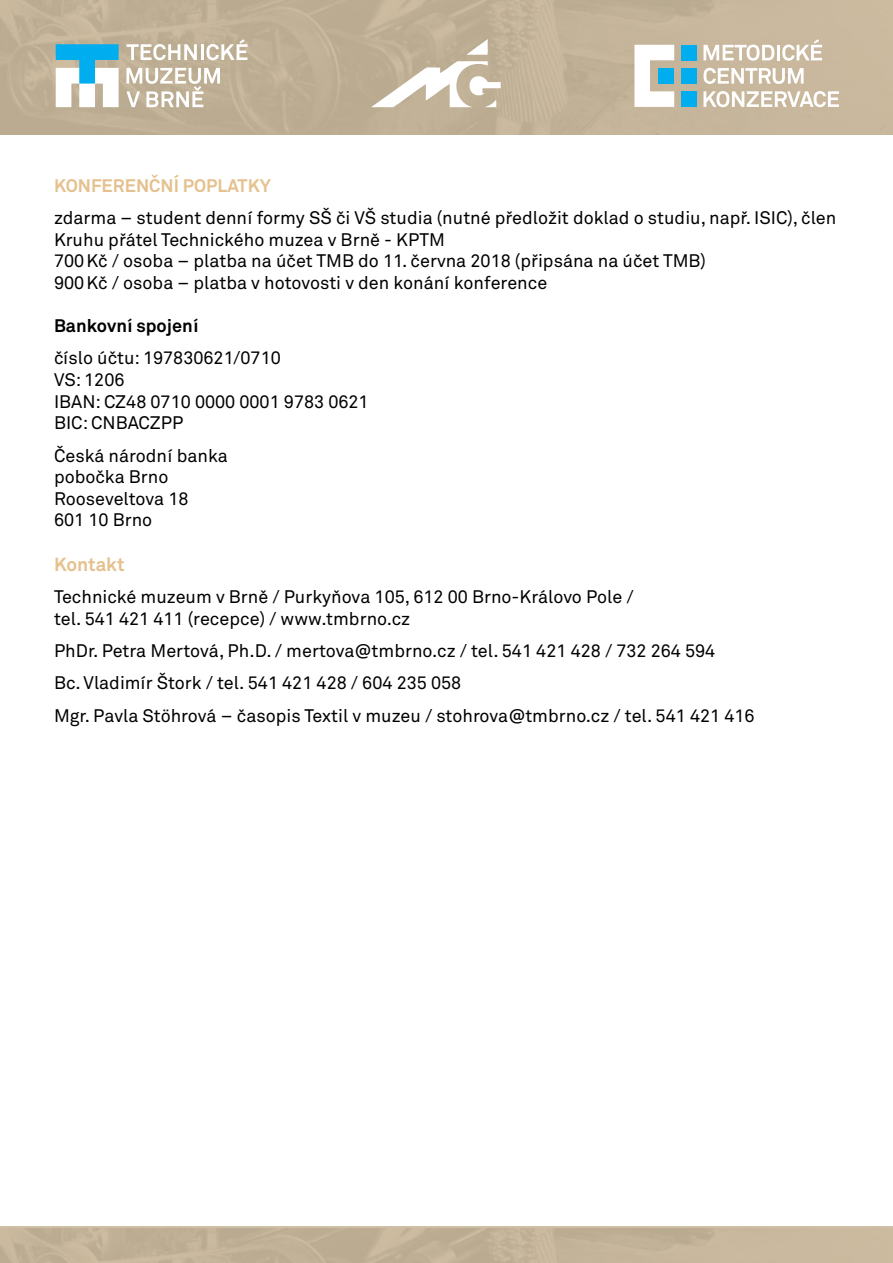
<style>
.page{position:relative;width:893px;height:1263px;background:#fff}
.page>*{position:absolute;margin:0;border:0;box-sizing:border-box;transform-origin:0 0}
.t1{font:700 18.75px "Akkurat CE";color:#e4c18e}
.t2{font:18px/21.6px "Akkurat CE";color:#000}
.t3{font:700 18px "Akkurat CE";color:#e4c18e}
.t4{font:700 18px "Akkurat CE";color:#000}
</style>
<div class="page">
<div style="left:0;top:0;width:893px;height:134px;background:#c2b297"></div>
<div style="left:0;top:1227px;width:893px;height:36px;background:#c3b398"></div>
<svg style="left:126px;top:44px;width:71px;height:16px"></svg>
<hr style="left:201px;top:44px;width:3px;height:16px;background:#fff">
<svg style="left:206px;top:39px;width:41px;height:21px"></svg>
<svg style="left:126px;top:68px;width:94px;height:39px"></svg>
<svg style="left:56px;top:44px;width:63px;height:63px"></svg>
<svg style="left:372px;top:61px;width:129px;height:46px"></svg>
<svg style="left:467px;top:39px;width:21px;height:16px"></svg>
<svg style="left:634px;top:45px;width:40px;height:62px"></svg>
<div style="left:681px;top:91px;width:16px;height:16px;background:#00aeef"></div>
<div style="left:681px;top:45px;width:16px;height:15px;background:#00aeef"></div>
<div style="left:659px;top:68px;width:15px;height:16px;background:#00aeef"></div>
<div style="left:681px;top:68px;width:16px;height:16px;background:#00aeef"></div>
<svg style="left:703px;top:45px;width:71px;height:16px"></svg>
<hr style="left:777px;top:45px;width:3px;height:15px;background:#fff">
<svg style="left:782px;top:39px;width:40px;height:22px"></svg>
<svg style="left:703px;top:68px;width:101px;height:16px"></svg>
<svg style="left:703px;top:91px;width:136px;height:16px"></svg>
<p class="t3" style="left:54px;top:174px;width:219px">KONFERENČNÍ POPLATKY</p>
<p class="t2" style="left:54px;top:207px;width:784px">zdarma – student denní formy SŠ či VŠ studia (nutné předložit doklad o studiu, např. ISIC), člen Kruhu přátel Technického muzea v Brně - KPTM<br>700Kč / osoba – platba na účet TMB do 11. června 2018 (připsána na účet TMB)<br>900Kč / osoba – platba v hotovosti v den konání konference</p>
<p class="t4" style="left:54px;top:314px;width:146px">Bankovní spojení</p>
<p class="t2" style="left:54px;top:348px;width:316px">číslo účtu: 197830621/0710<br>VS: 1206<br>IBAN: CZ48 0710 0000 0001 9783 0621<br>BIC: CNBACZPP</p>
<p class="t2" style="left:54px;top:445px;width:175px">Česká národní banka pobočka Brno<br>Rooseveltova 18<br>601 10 Brno</p>
<p class="t1" style="left:54px;top:552px;width:72px">Kontakt</p>
<p class="t2" style="left:54px;top:586px;width:581px">Technické muzeum v Brně / Purkyňova 105, 612 00 Brno-Královo Pole / tel. 541 421 411 (recepce) / www.tmbrno.cz</p>
<p class="t2" style="left:54px;top:635px;width:702px;line-height:32.4px">PhDr. Petra Mertová, Ph.D. / mertova@tmbrno.cz / tel. 541 421 428 / 732 264 594<br>Bc. Vladimír Štork / tel. 541 421 428 / 604 235 058<br>Mgr. Pavla Stöhrová – časopis Textil v muzeu / stohrova@tmbrno.cz / tel. 541 421 416</p>
</div>
